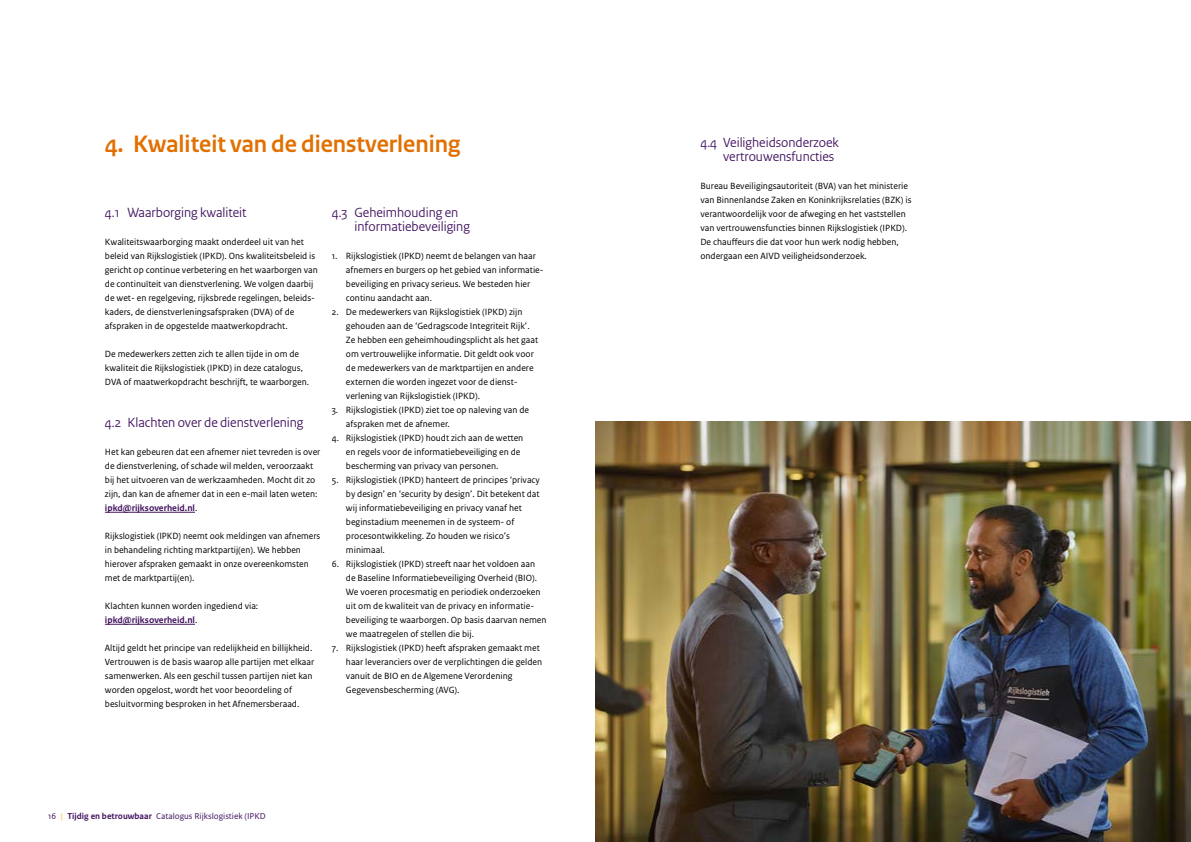
<style>
.page{position:relative;width:1191px;height:842px;background:#fff}
.page>*{position:absolute;margin:0;border:0;box-sizing:border-box;transform-origin:0 0}
.t1{font:700 25px "Rijksoverheid Sans Heading";color:#e17000}
.t2{font:14px/14px "Rijksoverheid Sans Heading";color:#42145f}
.t3{font:9.5px/14px "Rijksoverheid Sans Text";color:#000}
.t4{font:9px "Rijksoverheid Sans Text";color:#42145f}
.s1{font-weight:700;color:#42145f}
.s2{color:#ffb612}
.s3{font-weight:700}
</style>
<div class="page">
<hr style="left:105px;top:512px;width:90px;height:1px;background:#42145f">
<hr style="left:105px;top:624px;width:90px;height:1px;background:#42145f">
<img style="left:595px;top:421px;width:596px;height:421px">
<h1 class="t1" style="left:105px;top:130px;width:357px">4. Kwaliteit van de dienstverlening</h1>
<h2 class="t2" style="left:105px;top:206px;width:143px">4.1 Waarborging kwaliteit</h2>
<p class="t3" style="left:105px;top:235px;width:214px">Kwaliteitswaarborging maakt onderdeel uit van het beleid van Rijkslogistiek (IPKD). Ons kwaliteitsbeleid is gericht op continue verbetering en het waarborgen van de continuïteit van dienstverlening. We volgen daarbij de wet- en regelgeving, rijksbrede regelingen, beleids&shy;kaders, de dienstverleningsafspraken (DVA) of de afspraken in de opgestelde maatwerkopdracht.</p>
<p class="t3" style="left:105px;top:347px;width:206px">De medewerkers zetten zich te allen tijde in om de kwaliteit die Rijkslogistiek (IPKD) in deze catalogus,<br>DVA of maatwerkopdracht beschrijft, te waarborgen.</p>
<h2 class="t2" style="left:105px;top:416px;width:200px">4.2 Klachten over de dienstverlening</h2>
<p class="t3" style="left:105px;top:445px;width:217px">Het kan gebeuren dat een afnemer niet tevreden is over de dienstverlening, of schade wil melden, veroorzaakt bij het uitvoeren van de werkzaamheden. Mocht dit zo zijn, dan kan de afnemer dat in een e-mail laten weten: <span class="s1">ipkd@rijksoverheid.nl</span>.</p>
<p class="t3" style="left:105px;top:529px;width:217px">Rijkslogistiek (IPKD) neemt ook meldingen van afnemers in behandeling richting marktpartij(en). We hebben hierover afspraken gemaakt in onze overeenkomsten met de marktpartij(en).</p>
<p class="t3" style="left:105px;top:599px;width:155px">Klachten kunnen worden ingediend via: <span class="s1">ipkd@rijksoverheid.nl</span>.</p>
<p class="t3" style="left:105px;top:641px;width:211px">Altijd geldt het principe van redelijkheid en billijkheid.<br>Vertrouwen is de basis waarop alle partijen met elkaar samenwerken. Als een geschil tussen partijen niet kan worden opgelost, wordt het voor beoordeling of besluitvorming besproken in het Afnemersberaad.</p>
<h2 class="t2" style="left:354px;top:206px;width:117px;text-indent:-23px">4.3 Geheimhouding en informatiebeveiliging</h2>
<p class="t3" style="left:346px;top:249px;width:199px;text-indent:-14px">1. Rijkslogistiek (IPKD) neemt de belangen van haar afnemers en burgers op het gebied van informatie&shy;beveiliging en privacy serieus. We besteden hier continu aandacht aan.</p>
<p class="t3" style="left:346px;top:305px;width:194px;text-indent:-14px">2. De medewerkers van Rijkslogistiek (IPKD) zijn gehouden aan de ‘Gedragscode Integriteit Rijk’.<br>Ze hebben een geheimhoudingsplicht als het gaat om vertrouwelijke informatie. Dit geldt ook voor de medewerkers van de marktpartijen en andere externen die worden ingezet voor de dienst&shy;verlening van Rijkslogistiek (IPKD).</p>
<p class="t3" style="left:346px;top:403px;width:185px;text-indent:-14px">3. Rijkslogistiek (IPKD) ziet toe op naleving van de afspraken met de afnemer.</p>
<p class="t3" style="left:346px;top:431px;width:179px;text-indent:-14px">4. Rijkslogistiek (IPKD) houdt zich aan de wetten en regels voor de informatiebeveiliging en de bescherming van privacy van personen.</p>
<p class="t3" style="left:346px;top:473px;width:195px;text-indent:-14px">5. Rijkslogistiek (IPKD) hanteert de principes ‘privacy by design’ en ‘security by design’. Dit betekent dat wij informatiebeveiliging en privacy vanaf het beginstadium meenemen in de systeem- of procesontwikkeling. Zo houden we risico’s minimaal.</p>
<p class="t3" style="left:346px;top:557px;width:202px;text-indent:-14px">6. Rijkslogistiek (IPKD) streeft naar het voldoen aan de Baseline Informatiebeveiliging Overheid (BIO).<br>We voeren procesmatig en periodiek onderzoeken uit om de kwaliteit van de privacy en informatie&shy;beveiliging te waarborgen. Op basis daarvan nemen we maatregelen of stellen die bij.</p>
<p class="t3" style="left:346px;top:641px;width:198px;text-indent:-14px">7. Rijkslogistiek (IPKD) heeft afspraken gemaakt met haar leveranciers over de verplichtingen die gelden vanuit de BIO en de Algemene Verordening Gegevensbescherming (AVG).</p>
<p class="t4" style="left:48px;top:811px;width:219px">16 <span class="s2">|</span> <span class="s3">Tijdig en betrouwbaar</span> Catalogus Rijkslogistiek (IPKD</p>
<h2 class="t2" style="left:723px;top:136px;width:117px;text-indent:-23px">4.4 Veiligheidsonderzoek vertrouwensfuncties</h2>
<p class="t3" style="left:700px;top:179px;width:213px">Bureau Beveiligingsautoriteit (BVA) van het ministerie van Binnenlandse Zaken en Koninkrijksrelaties (BZK) is verantwoordelijk voor de afweging en het vaststellen van vertrouwensfuncties binnen Rijkslogistiek (IPKD).<br>De chauffeurs die dat voor hun werk nodig hebben, ondergaan een AIVD veiligheidsonderzoek.</p>
</div>
